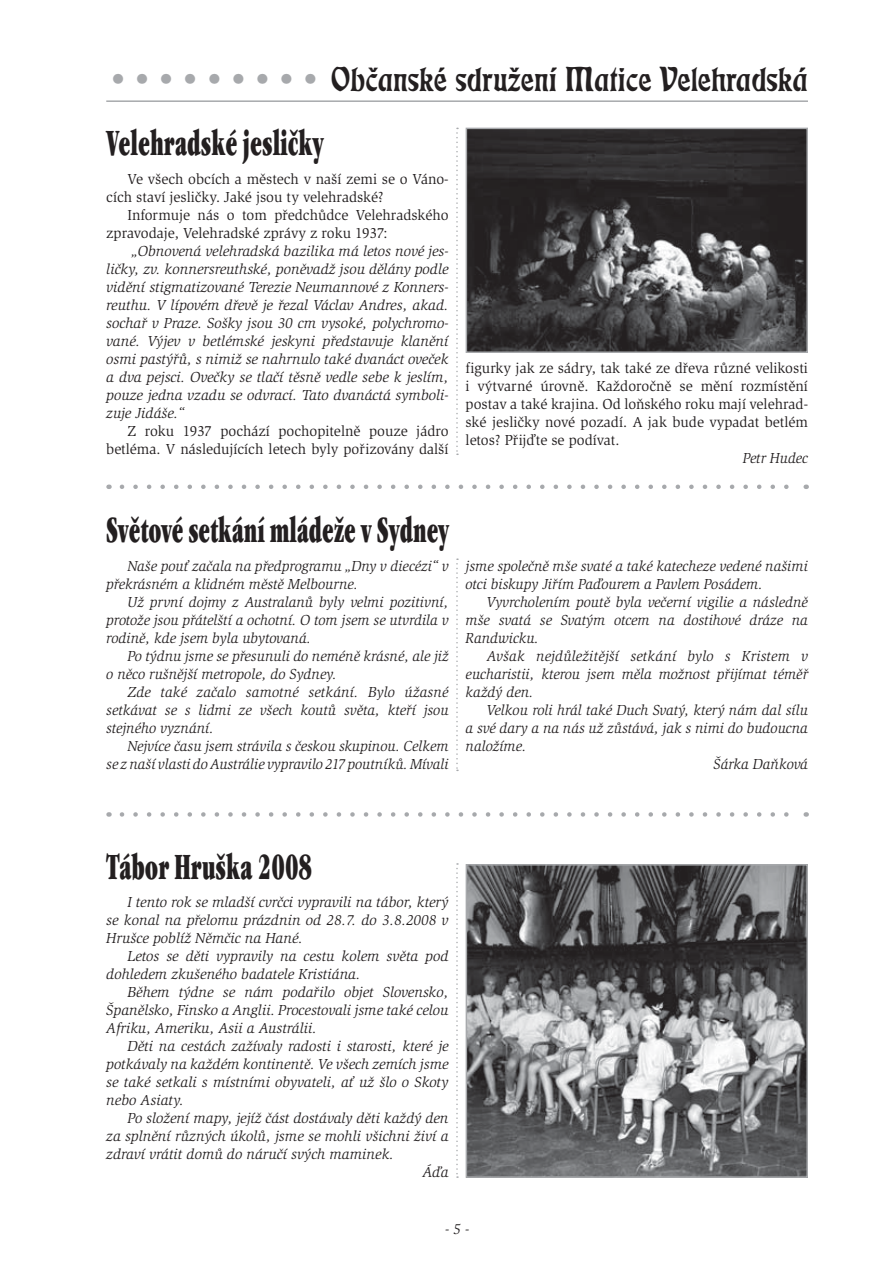
<style>
.page{position:relative;width:893px;height:1263px;background:#fff}
.page>*{position:absolute;margin:0;border:0;box-sizing:border-box;transform-origin:0 0}
.t1{font:36px "Eckmann DCE";color:#231f20}
.t2{font:36px "Garamond Itc TCE Ultr Cond";color:#231f20;scale:.7 1}
.t3{font:36px "Garamond Itc TCE Ultr Cond";color:#231f20;scale:.68 1}
.t4{font:italic 15px/18px "Slimbach Itc TCE";color:#231f20;text-align:justify}
.t5{font:italic 15px/18px "Slimbach Itc TCE";color:#231f20;text-align:justify;scale:.96 1}
.t6{font:15px/18px "Slimbach Itc TCE";color:#231f20}
.t7{font:italic 15px "Slimbach Itc TCE";color:#231f20;scale:.95 1}
.s1{color:#a7a9ac}
</style>
<div class="page">
<hr style="left:106px;top:100px;width:702px;height:2px;background:#a7a9ac">
<img style="left:469px;top:131px;width:336px;height:219px">
<div style="left:466px;top:128px;width:342px;height:225px;border:2px solid #a7a9ac"></div>
<img style="left:469px;top:867px;width:336px;height:308px">
<div style="left:466px;top:864px;width:342px;height:314px;border:2px solid #a7a9ac"></div>
<svg style="left:122px;top:485px;width:667px;height:4px"></svg>
<svg style="left:122px;top:812px;width:667px;height:5px"></svg>
<svg style="left:456px;top:128px;width:2px;height:327px"></svg>
<svg style="left:456px;top:559px;width:2px;height:212px"></svg>
<svg style="left:456px;top:863px;width:2px;height:315px"></svg>
<h1 class="t1" style="left:106px;top:65px;width:703px"><span class="s1">•••••••••</span> Občanské sdružení Matice Velehradská</h1>
<h1 class="t2" style="left:106px;top:127px;width:312px">Velehradské jesličky</h1>
<p class="t6" style="left:106px;top:171px;width:344px;text-indent:21px">Ve všech obcích a městech v naší zemi se o Váno&shy;cích staví jesličky. Jaké jsou ty velehradské?</p>
<p class="t6" style="left:106px;top:207px;width:344px;text-indent:21px">Informuje nás o tom předchůdce Velehradského zpravodaje, Velehradské zprávy z roku 1937:</p>
<p class="t4" style="left:106px;top:243px;width:344px;text-indent:25px">„Obnovená velehradská bazilika má letos nové jes&shy;ličky, zv. konnersreuthské, poněvadž jsou dělány podle vidění stigmatizované Terezie Neumannové z Konners&shy;reuthu. V lípovém dřevě je řezal Václav Andres, akad. sochař v Praze. Sošky jsou 30 cm vysoké, polychromo&shy;vané. Výjev v betlémské jeskyni představuje klanění osmi pastýřů, s nimiž se nahrnulo také dvanáct oveček a dva pejsci. Ovečky se tlačí těsně vedle sebe k jeslím, pouze jedna vzadu se odvrací. Tato dvanáctá symboli&shy;zuje Jidáše.“</p>
<p class="t6" style="left:106px;top:423px;width:344px;text-align:right">Z roku 1937 pochází pochopitelně pouze jádro betléma. V následujících letech byly pořizovány další</p>
<p class="t6" style="left:466px;top:359px;width:344px;text-align:justify">figurky jak ze sádry, tak také ze dřeva různé velikosti i výtvarné úrovně. Každoročně se mění rozmístění postav a také krajina. Od loňského roku mají velehrad&shy;ské jesličky nové pozadí. A jak bude vypadat betlém letos? Přijďte se podívat.</p>
<p class="t7" style="left:743px;top:450px;width:70px">Petr Hudec</p>
<h1 class="t3" style="left:106px;top:514px;width:506px">Světové setkání mládeže v Sydney</h1>
<p class="t5" style="left:106px;top:557px;width:358px;text-indent:21px">Naše pouť začala na předprogramu „Dny v diecézi“ v překrásném a klidném městě Melbourne.</p>
<p class="t5" style="left:106px;top:593px;width:358px;text-indent:21px">Už první dojmy z Australanů byly velmi pozitivní, protože jsou přátelští a ochotní. O tom jsem se utvrdila v rodině, kde jsem byla ubytovaná.</p>
<p class="t5" style="left:106px;top:647px;width:358px;text-indent:21px">Po týdnu jsme se přesunuli do neméně krásné, ale již o něco rušnější metropole, do Sydney.</p>
<p class="t5" style="left:106px;top:683px;width:358px;text-indent:21px">Zde také začalo samotné setkání. Bylo úžasné setkávat se s lidmi ze všech koutů světa, kteří jsou stejného vyznání.</p>
<p class="t5" style="left:106px;top:737px;width:358px;text-align:right">Nejvíce času jsem strávila s českou skupinou. Celkem<br>se z naší vlasti do Austrálie vypravilo 217 poutníků. Mívali</p>
<p class="t5" style="left:466px;top:557px;width:358px">jsme společně mše svaté a také katecheze vedené našimi otci biskupy Jiřím Paďourem a Pavlem Posádem.</p>
<p class="t5" style="left:466px;top:593px;width:358px;text-indent:21px">Vyvrcholením poutě byla večerní vigilie a následně mše svatá se Svatým otcem na dostihové dráze na Randwicku.</p>
<p class="t5" style="left:466px;top:647px;width:358px;text-indent:21px">Avšak nejdůležitější setkání bylo s Kristem v eucharistii, kterou jsem měla možnost přijímat téměř každý den.</p>
<p class="t5" style="left:487px;top:701px;width:336px">Velkou roli hrál také Duch Svatý, který nám dal sílu</p>
<p class="t5" style="left:466px;top:719px;width:358px">a své dary a na nás už zůstává, jak s nimi do budoucna</p>
<p class="t5" style="left:466px;top:737px;width:65px">naložíme.</p>
<p class="t5" style="left:714px;top:755px;width:100px">Šárka Daňková</p>
<h1 class="t2" style="left:106px;top:851px;width:296px">Tábor Hruška 2008</h1>
<p class="t4" style="left:106px;top:893px;width:344px;text-indent:21px">I tento rok se mladší cvrčci vypravili na tábor, který se konal na přelomu prázdnin od 28.7. do 3.8.2008 v Hrušce poblíž Němčic na Hané.</p>
<p class="t4" style="left:106px;top:947px;width:344px;text-indent:21px">Letos se děti vypravily na cestu kolem světa pod dohledem zkušeného badatele Kristiána.</p>
<p class="t4" style="left:106px;top:983px;width:344px;text-indent:21px">Během týdne se nám podařilo objet Slovensko, Španělsko, Finsko a Anglii. Procestovali jsme také celou Afriku, Ameriku, Asii a Austrálii.</p>
<p class="t4" style="left:106px;top:1037px;width:344px;text-indent:21px">Děti na cestách zažívaly radosti i starosti, které je potkávaly na každém kontinentě. Ve všech zemích jsme se také setkali s místními obyvateli, ať už šlo o Skoty nebo Asiaty.</p>
<p class="t4" style="left:128px;top:1109px;width:323px">Po složení mapy, jejíž část dostávaly děti každý den</p>
<p class="t4" style="left:106px;top:1127px;width:344px">za splnění různých úkolů, jsme se mohli všichni živí a</p>
<p class="t4" style="left:106px;top:1145px;width:289px">zdraví vrátit domů do náručí svých maminek.</p>
<p class="t4" style="left:422px;top:1163px;width:28px">Áďa</p>
<p class="t4" style="left:445px;top:1220px;width:26px">- 5 -</p>
</div>
